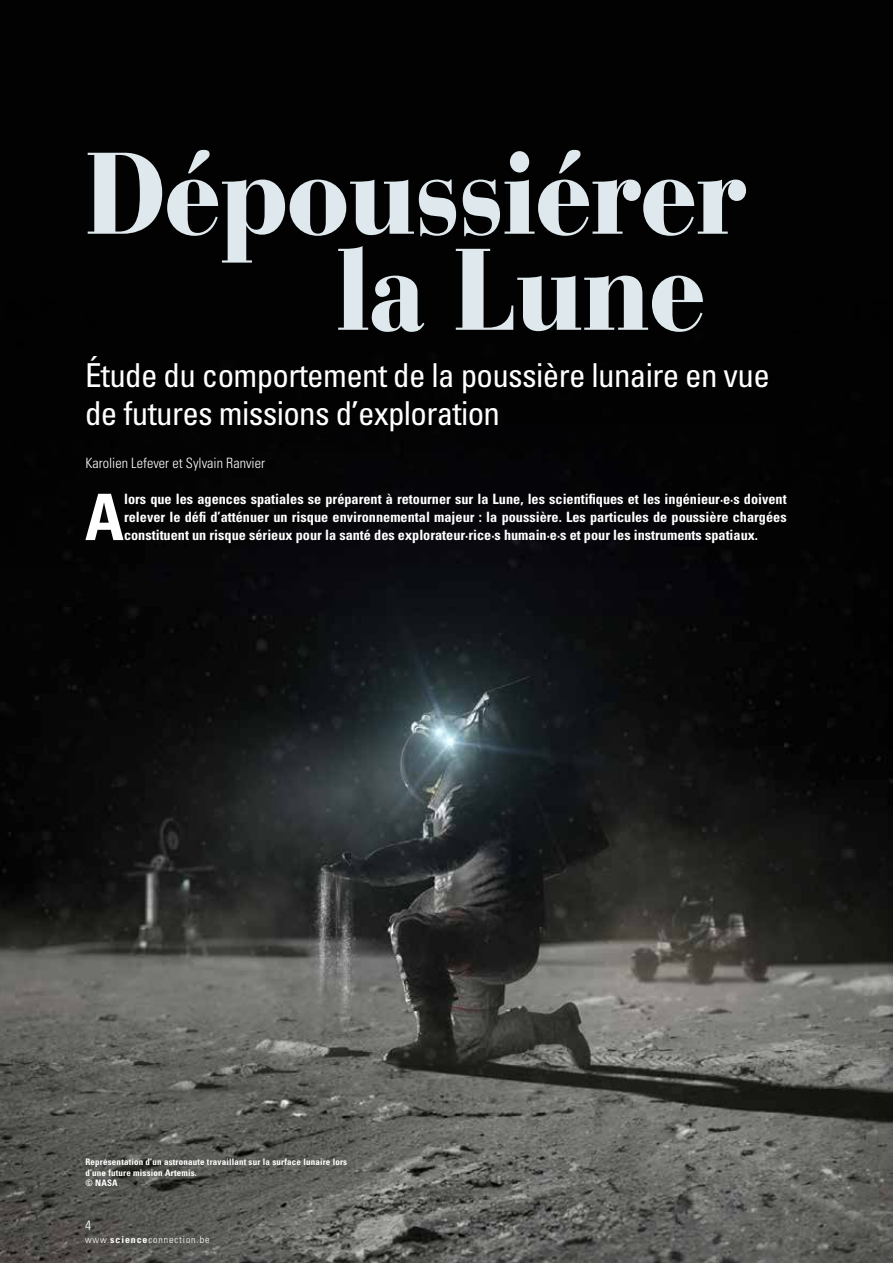
<style>
.page{position:relative;width:893px;height:1263px;background:#fff}
.page>*{position:absolute;margin:0;border:0;box-sizing:border-box;transform-origin:0 0}
.t1{font:900 115.05px/96px "Bauer Bodoni Std";letter-spacing:-.02em;color:#dfe8ed;scale:.9 1}
.t2{font:700 condensed 64.05px "Univers LT Std";color:#fff}
.t3{font:condensed 33px/38px "Univers LT Std";letter-spacing:-.02em;color:#fff}
.t4{font:700 condensed 14.25px/18px "Univers LT Std";color:#fff;text-align:justify}
.t5{font:300 condensed 14.25px "Univers LT Std";color:#fff}
.t6{font:300 condensed 13.5px "Univers LT Std";color:#fff;scale:1.04 1}
.t7{font:300 condensed 9.6px "Univers LT Std";letter-spacing:.09em;color:#fff;scale:1.04 1}
.t8{font:700 condensed 9px/10.8px "Univers LT Std";letter-spacing:.02em;color:#fff}
.s1{font-weight:700}
</style>
<div class="page">
<img style="left:0;top:568px;width:893px;height:695px">
<div style="left:0;top:0;width:893px;height:568px;background:#020202"></div>
<h1 class="t1" style="left:336px;top:146px;width:458px;text-indent:-250px">Dépoussiérer la Lune</h1>
<h3 class="t3" style="left:85px;top:356px;width:686px">Étude du comportement de la poussière lunaire en vue de futures missions d’exploration</h3>
<p class="t5" style="left:85px;top:454px;width:181px">Karolien Lefever et Sylvain Ranvier</p>
<h2 class="t2" style="left:85px;top:478px;width:41px">A</h2>
<p class="t4" style="left:124px;top:490px;width:664px">lors que les agences spatiales se préparent à retourner sur la Lune, les scientifiques et les ingénieur∙e∙s doivent relever le défi d’atténuer un risque environnemental majeur : la poussière. Les particules de poussière chargées constituent un risque sérieux pour la santé des explorateur∙rice∙s humain∙e∙s et pour les instruments spatiaux.</p>
<p class="t8" style="left:85px;top:1156px;width:263px">Représentation d’un astronaute travaillant sur la surface lunaire lors d’une future mission Artemis.<br>© NASA</p>
<p class="t6" style="left:85px;top:1217px;width:7px">4</p>
<p class="t7" style="left:85px;top:1233px;width:121px">www.<span class="s1">science</span>connection.be</p>
</div>
